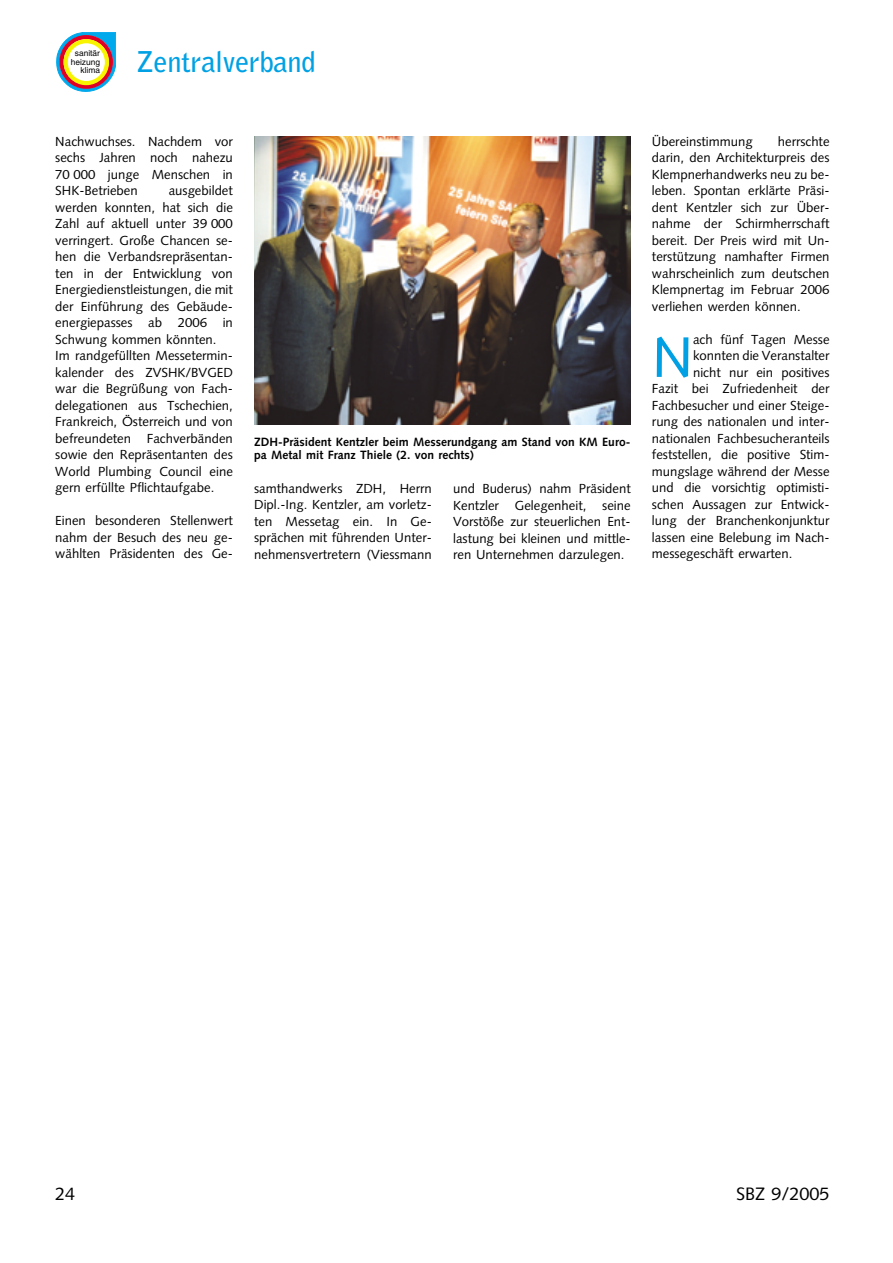
<style>
.page{position:relative;width:893px;height:1263px;background:#fff}
.page>*{position:absolute;margin:0;border:0;box-sizing:border-box;transform-origin:0 0}
.t1{font:57.15px "Syntax";color:#00a1e4}
.t2{font:700 28.5px "Bell Gothic";letter-spacing:-.01em;color:#00a1e4}
.t3{font:18px "Syntax";color:#000}
.t4{font:13.2px/16.5px "Syntax";color:#000;text-align:justify}
.t5{font:700 12px/13.5px "Syntax";color:#000}
.t6{font:8.4px/8.4px "Helvetica";color:#000;text-align:right}
</style>
<div class="page">
<svg style="left:57px;top:32px;width:59px;height:59px"></svg>
<svg style="left:59px;top:35px;width:54px;height:54px"></svg>
<svg style="left:64px;top:39px;width:45px;height:46px"></svg>
<img style="left:254px;top:136px;width:376px;height:289px">
<p class="t6" style="left:71px;top:50px;width:31px">sanitär heizung klima</p>
<h2 class="t2" style="left:136px;top:51px;width:181px">Zentralverband</h2>
<p class="t4" style="left:55px;top:134px;width:179px">Nachwuchses. Nachdem vor sechs Jahren noch nahezu 70 000 junge Menschen in SHK-Betrieben</p>
<p class="t4" style="left:55px;top:184px;width:179px;text-align:left;text-indent:113px">ausgebildet werden konnten, hat sich die<br>Zahl auf aktuell unter 39 000 verringert. Große Chancen se&shy;hen die Verbandsrepräsentan&shy;ten in der Entwicklung von<br>Energiedienstleistungen, die mit der Einführung des Gebäude&shy;energiepasses ab 2006 in<br>Schwung kommen könnten.<br>Im randgefüllten Messetermin&shy;kalender des ZVSHK/BVGED war die Begrüßung von Fach&shy;delegationen aus Tschechien,<br>Frankreich, Österreich und von befreundeten Fachverbänden sowie den Repräsentanten des<br>World Plumbing Council eine gern erfüllte Pflichtaufgabe.</p>
<p class="t4" style="left:55px;top:514px;width:179px">Einen besonderen Stellenwert nahm der Besuch des neu ge&shy;wählten Präsidenten des Ge-</p>
<p class="t5" style="left:254px;top:436px;width:377px">ZDH-Präsident Kentzler beim Messerundgang am Stand von KM Euro&shy;pa Metal mit Franz Thiele (2. von rechts)</p>
<p class="t4" style="left:254px;top:481px;width:179px">samthandwerks ZDH, Herrn Dipl.-Ing. Kentzler, am vorletz&shy;ten Messetag ein. In Ge&shy;sprächen mit führenden Unter&shy;nehmensvertretern (Viessmann</p>
<p class="t4" style="left:453px;top:482px;width:179px">und Buderus) nahm Präsident Kentzler Gelegenheit, seine Vorstöße zur steuerlichen Ent&shy;lastung bei kleinen und mittle&shy;ren Unternehmen darzulegen.</p>
<p class="t4" style="left:652px;top:134px;width:102px">Übereinstimmung</p>
<p class="t4" style="left:652px;top:134px;width:179px;text-indent:126px">herrschte darin, den Architekturpreis des Klempnerhandwerks neu zu be&shy;leben. Spontan erklärte Präsi&shy;dent Kentzler sich zur Über&shy;nahme der Schirmherrschaft bereit. Der Preis wird mit Un&shy;terstützung namhafter Firmen wahrscheinlich zum deutschen Klempnertag im Februar 2006 verliehen werden können.</p>
<h1 class="t1" style="left:652px;top:334px;width:43px">N</h1>
<p class="t4" style="left:693px;top:332px;width:138px">ach fünf Tagen Messe</p>
<p class="t4" style="left:693px;top:349px;width:138px">konnten die Veranstalter</p>
<p class="t4" style="left:693px;top:365px;width:138px">nicht nur ein positives</p>
<p class="t4" style="left:652px;top:382px;width:179px">Fazit bei Zufriedenheit der</p>
<p class="t4" style="left:652px;top:398px;width:179px">Fachbesucher und einer Steige-</p>
<p class="t4" style="left:652px;top:415px;width:179px">rung des nationalen und inter-</p>
<p class="t4" style="left:652px;top:431px;width:179px">nationalen Fachbesucheranteils</p>
<p class="t4" style="left:652px;top:448px;width:179px">feststellen, die positive Stim-</p>
<p class="t4" style="left:652px;top:464px;width:179px">mungslage während der Messe</p>
<p class="t4" style="left:652px;top:481px;width:179px">und die vorsichtig optimisti-</p>
<p class="t4" style="left:652px;top:497px;width:179px">schen Aussagen zur Entwick-</p>
<p class="t4" style="left:652px;top:514px;width:179px">lung der Branchenkonjunktur</p>
<p class="t4" style="left:652px;top:530px;width:179px">lassen eine Belebung im Nach-</p>
<p class="t4" style="left:652px;top:547px;width:142px">messegeschäft erwarten.</p>
<h3 class="t3" style="left:55px;top:1186px;width:22px">24</h3>
<h3 class="t3" style="left:736px;top:1186px;width:95px">SBZ 9/2005</h3>
</div>
